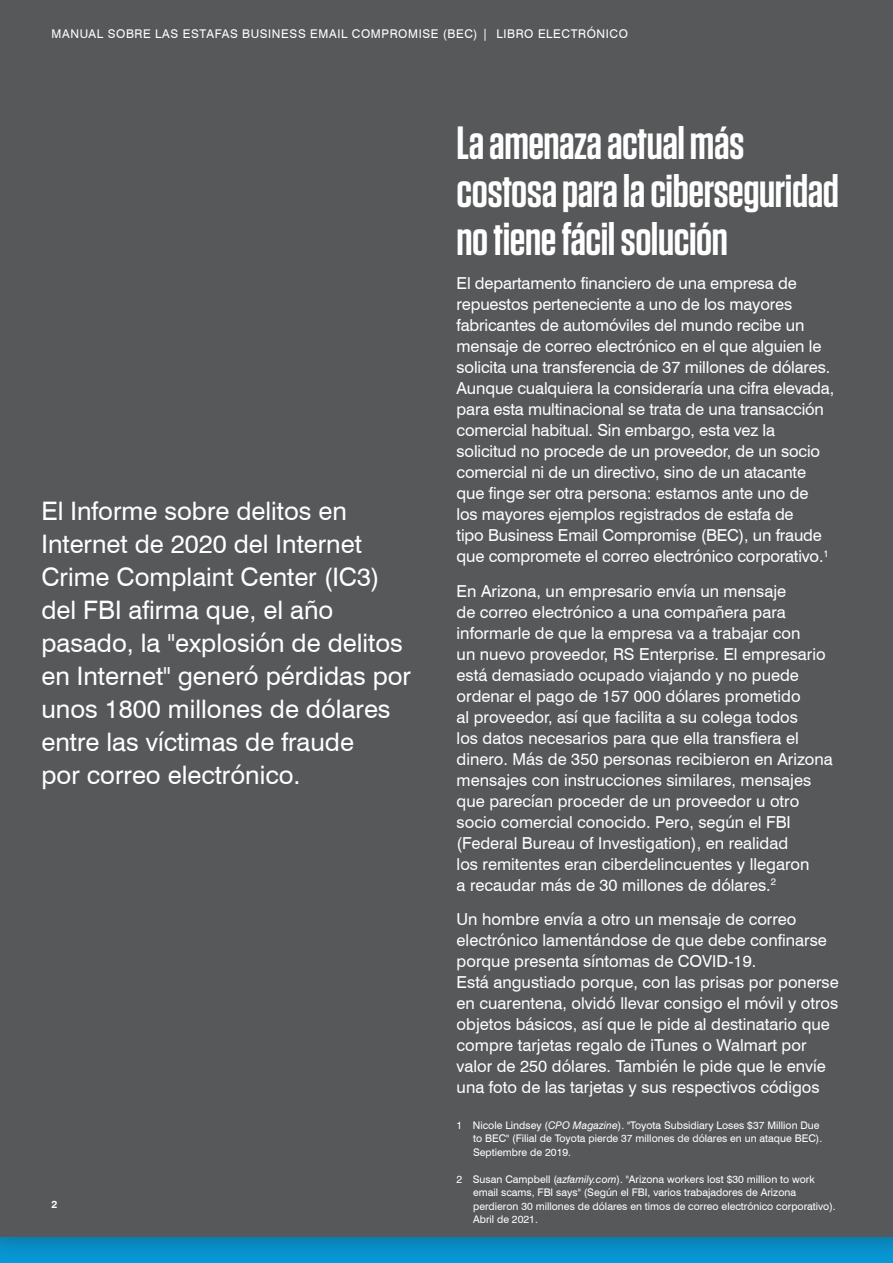
<style>
.page{position:relative;width:893px;height:1263px;background:#fff}
.page>*{position:absolute;margin:0;border:0;box-sizing:border-box;transform-origin:0 0}
.t1{font:600 46.5px/48px "Tungsten";letter-spacing:-.01em;color:#fff}
.t2{font:25.5px/33px "Swiss 721 BT";color:#fff}
.t3{font:16.5px/21px "Swiss 721 BT";color:#fff}
.t4{font:12px "Swiss 721 BT";letter-spacing:.05em;color:#fff}
.t5{font:10.5px/13.5px "Swiss 721 BT";color:#fff}
.t6{font:700 10.5px "Swiss 721 BT";color:#fff}
.s1{font-style:italic}
</style>
<div class="page">
<div style="left:0;top:0;width:893px;height:1263px;background:#231f20;opacity:.3"></div>
<div style="left:0;top:0;width:893px;height:1236px;background:#57585a"></div>
<p class="t4" style="left:52px;top:26px;width:578px">MANUAL SOBRE LAS ESTAFAS BUSINESS EMAIL COMPROMISE (BEC) | LIBRO ELECTRÓNICO</p>
<p class="t2" style="left:41px;top:494px;width:371px">El Informe sobre delitos en<br>Internet de 2020 del Internet<br>Crime Complaint Center (IC3) del FBI afirma que, el año pasado, la "explosión de delitos en Internet" generó pérdidas por unos 1800 millones de dólares entre las víctimas de fraude<br>por correo electrónico.</p>
<p class="t6" style="left:52px;top:1197px;width:7px">2</p>
<h1 class="t1" style="left:457px;top:120px;width:384px">La amenaza actual más costosa para la ciberseguridad no tiene fácil solución</h1>
<p class="t3" style="left:457px;top:273px;width:379px">El departamento financiero de una empresa de repuestos perteneciente a uno de los mayores fabricantes de automóviles del mundo recibe un mensaje de correo electrónico en el que alguien le solicita una transferencia de 37 millones de dólares.<br>Aunque cualquiera la consideraría una cifra elevada, para esta multinacional se trata de una transacción comercial habitual. Sin embargo, esta vez la solicitud no procede de un proveedor, de un socio comercial ni de un directivo, sino de un atacante que finge ser otra persona: estamos ante uno de<br>los mayores ejemplos registrados de estafa de<br>tipo Business Email Compromise (BEC), un fraude que compromete el correo electrónico corporativo.<sup>1</sup></p>
<p class="t3" style="left:457px;top:580px;width:378px">En Arizona, un empresario envía un mensaje<br>de correo electrónico a una compañera para informarle de que la empresa va a trabajar con<br>un nuevo proveedor, RS Enterprise. El empresario está demasiado ocupado viajando y no puede ordenar el pago de 157 000 dólares prometido<br>al proveedor, así que facilita a su colega todos<br>los datos necesarios para que ella transfiera el dinero. Más de 350 personas recibieron en Arizona mensajes con instrucciones similares, mensajes que parecían proceder de un proveedor u otro socio comercial conocido. Pero, según el FBI (Federal Bureau of Investigation), en realidad<br>los remitentes eran ciberdelincuentes y llegaron<br>a recaudar más de 30 millones de dólares.<sup>2</sup></p>
<p class="t3" style="left:457px;top:909px;width:384px">Un hombre envía a otro un mensaje de correo electrónico lamentándose de que debe confinarse porque presenta síntomas de COVID-19.<br>Está angustiado porque, con las prisas por ponerse en cuarentena, olvidó llevar consigo el móvil y otros objetos básicos, así que le pide al destinatario que compre tarjetas regalo de iTunes o Walmart por valor de 250 dólares. También le pide que le envíe una foto de las tarjetas y sus respectivos códigos</p>
<p class="t5" style="left:473px;top:1118px;width:351px;text-indent:-17px">1 Nicole Lindsey (<span class="s1">CPO Magazine</span>). "Toyota Subsidiary Loses $37 Million Due to BEC" (Filial de Toyota pierde 37 millones de dólares en un ataque BEC).<br>Septiembre de 2019.</p>
<p class="t5" style="left:473px;top:1172px;width:364px;text-indent:-17px">2 Susan Campbell (<span class="s1">azfamily.com</span>). "Arizona workers lost $30 million to work email scams, FBI says" (Según el FBI, varios trabajadores de Arizona perdieron 30 millones de dólares en timos de correo electrónico corporativo).<br>Abril de 2021.</p>
</div>
